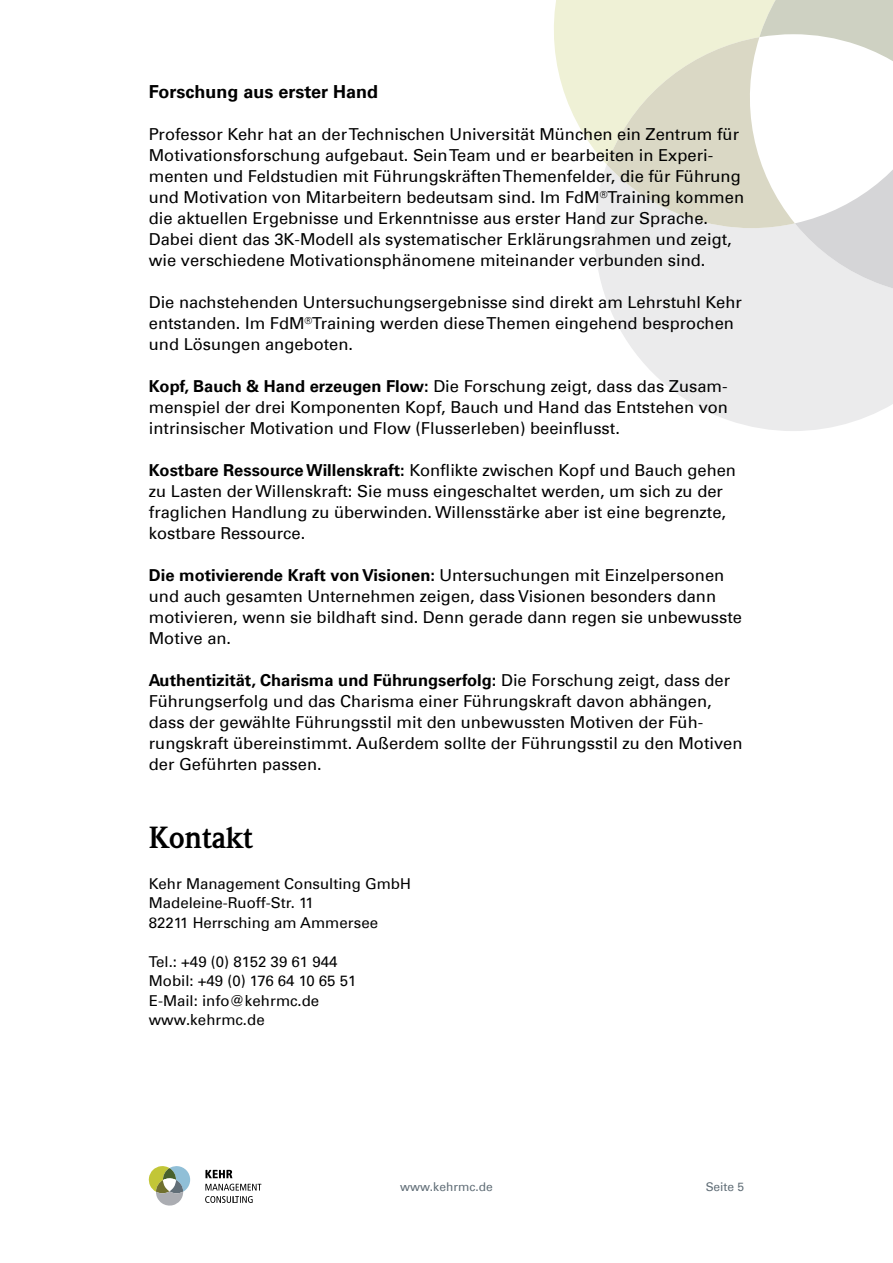
<style>
.page{position:relative;width:893px;height:1263px;background:#fff}
.page>*{position:absolute;margin:0;border:0;box-sizing:border-box;transform-origin:0 0}
.t1{font:700 30px "Weidemann Std";color:#000}
.t2{font:700 18px "Univers Com 65";color:#000}
.t3{font:16.5px/21px "Univers Com 55 Roman";color:#000}
.t4{font:700 16.5px "Univers Com 65";color:#000}
.t5{font:15px/19.5px "Univers Com 55 Roman";color:#000}
.t6{font:12px "Univers Com 55 Roman";color:#616e77}
.s1{font-family:"Univers Com 65";font-weight:700}
.s2{font-family:"Univers Com 55 Roman";font-weight:400}
</style>
<div class="page">
<svg style="left:554px;top:0;width:53px;height:165px;fill:#eff1d6"></svg>
<svg style="left:595px;top:165px;width:298px;height:266px;fill:#ebebec"></svg>
<svg style="left:607px;top:0;width:286px;height:296px"></svg>
<svg style="left:149px;top:1166px;width:41px;height:40px"></svg>
<svg style="left:205px;top:1170px;width:56px;height:33px"></svg>
<p class="t2" style="left:149px;top:81px;width:231px">Forschung aus erster Hand</p>
<p class="t3" style="left:149px;top:124px;width:597px">Professor Kehr hat an der Technischen Universität München ein Zentrum für Motivationsforschung aufgebaut. Sein Team und er bearbeiten in Experi&shy;menten und Feldstudien mit Führungskräften Themenfelder, die für Führung und Motivation von Mitarbeitern bedeutsam sind. Im FdM<sup>®</sup>Training kommen die aktuellen Ergebnisse und Erkenntnisse aus erster Hand zur Sprache.<br>Dabei dient das 3K-Modell als systematischer Erklärungsrahmen und zeigt, wie verschiedene Motivationsphänomene miteinander verbunden sind.</p>
<p class="t3" style="left:149px;top:292px;width:595px">Die nachstehenden Untersuchungsergebnisse sind direkt am Lehrstuhl Kehr entstanden. Im FdM<sup>®</sup>Training werden diese Themen eingehend besprochen und Lösungen angeboten.</p>
<p class="t3" style="left:149px;top:376px;width:581px;text-align:justify"><span class="s1">Kopf, Bauch &amp; Hand erzeugen Flow:</span> Die Forschung zeigt, dass das Zusam&shy;menspiel der drei Komponenten Kopf, Bauch und Hand das Entstehen von intrinsischer Motivation und Flow (Flusserleben) beeinflusst.</p>
<p class="t3" style="left:149px;top:460px;width:589px"><span class="s1">Kostbare Ressource Willenskraft:</span> Konflikte zwischen Kopf und Bauch gehen zu Lasten der Willenskraft: Sie muss eingeschaltet werden, um sich zu der fraglichen Handlung zu überwinden. Willensstärke aber ist eine begrenzte, kostbare Ressource.</p>
<p class="t4" style="left:149px;top:565px;width:577px">Die motivierende Kraft von Visionen: <span class="s2">Untersuchungen mit Einzelpersonen</span></p>
<p class="t3" style="left:149px;top:586px;width:595px">und auch gesamten Unternehmen zeigen, dass Visionen besonders dann motivieren, wenn sie bildhaft sind. Denn gerade dann regen sie unbewusste<br>Motive an.</p>
<p class="t4" style="left:149px;top:670px;width:583px">Authentizität, Charisma und Führungserfolg: <span class="s2">Die Forschung zeigt, dass der</span></p>
<p class="t3" style="left:149px;top:691px;width:595px">Führungserfolg und das Charisma einer Führungskraft davon abhängen, dass der gewählte Führungsstil mit den unbewussten Motiven der Füh&shy;rungskraft übereinstimmt. Außerdem sollte der Führungsstil zu den Motiven der Geführten passen.</p>
<h1 class="t1" style="left:149px;top:820px;width:105px">Kontakt</h1>
<p class="t5" style="left:149px;top:874px;width:264px">Kehr Management Consulting GmbH<br>Madeleine-Ruoff-Str. 11<br>82211 Herrsching am Ammersee</p>
<p class="t5" style="left:149px;top:952px;width:209px">Tel.: +49 (0) 8152 39 61 944<br>Mobil: +49 (0) 176 64 10 65 51<br>E-Mail: info@kehrmc.de www.kehrmc.de</p>
<p class="t6" style="left:400px;top:1180px;width:94px">www.kehrmc.de</p>
<p class="t6" style="left:706px;top:1180px;width:40px">Seite 5</p>
</div>
